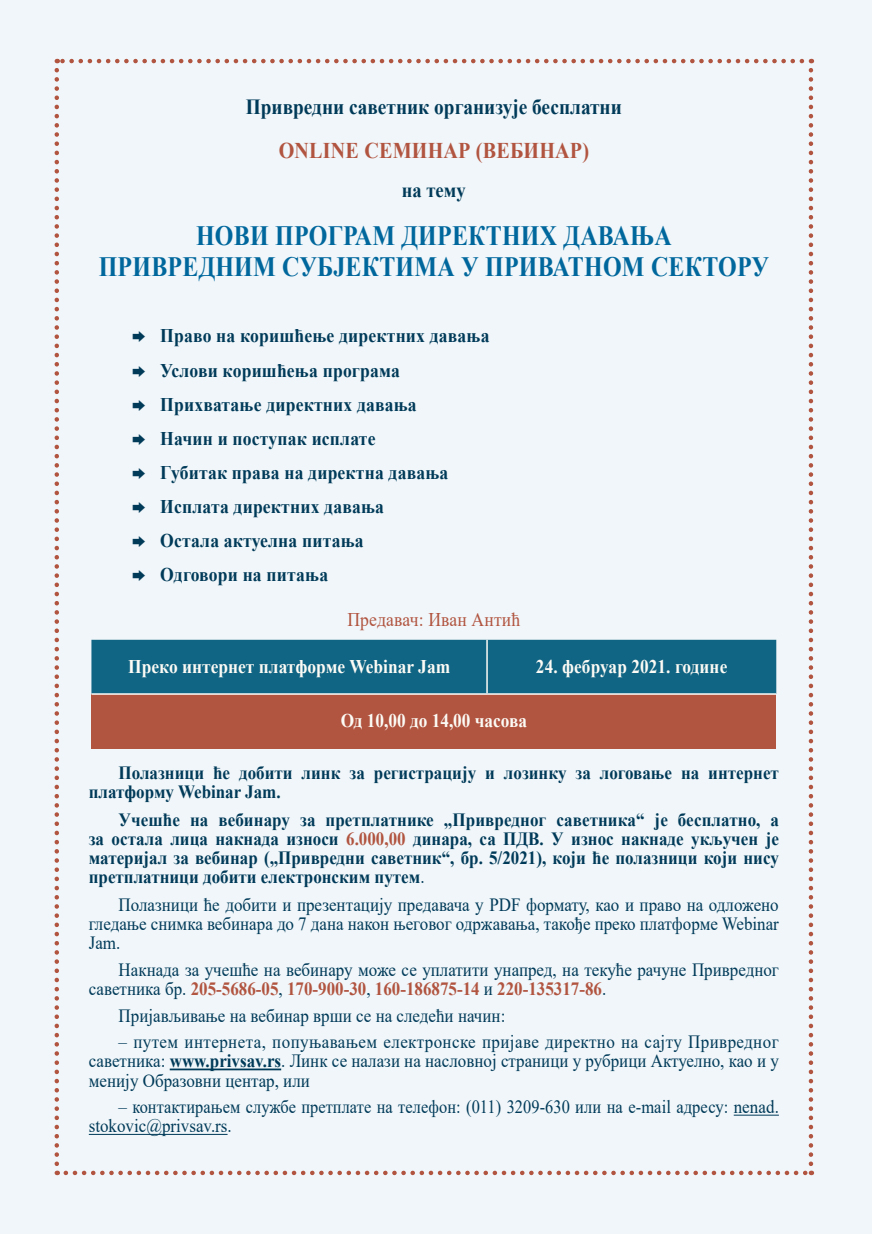
<style>
.page{position:relative;width:872px;height:1234px;background:#fff}
.page>*{position:absolute;margin:0;border:0;box-sizing:border-box;transform-origin:0 0}
.t1{font:700 27.9px/31.2px "Times New Roman";letter-spacing:.01em;color:#00679d;text-align:center;scale:.86 1}
.t2{font:700 22.35px "Times New Roman";letter-spacing:.01em;color:#b15440;scale:.9 1}
.t3{font:700 21.6px "Times New Roman";color:#003a59;scale:.9 1}
.t4{font:700 20.7px "Times New Roman";color:#003a59;scale:.9 1}
.t5{font:700 19.35px/34px "Times New Roman";letter-spacing:.01em;color:#003a59;scale:.91 1}
.t6{font:700 19.35px "Times New Roman";color:#fcfbf5;scale:.89 1}
.t7{font:700 19.35px "Times New Roman";color:#fcfbf5;scale:.9 1}
.t8{font:19.35px "Times New Roman";letter-spacing:.01em;color:#b15440;scale:.91 1}
.t9{font:18.6px/19.2px "Times New Roman";color:#003a59;text-align:justify;scale:.91 1}
.t10{font:700 18.6px/19.2px "Times New Roman";color:#003a59;scale:.91 1}
.s1{color:#b15440}
.s2{font-weight:400}
.s3{font-weight:700;color:#b15440}
.s4{font-weight:700}
</style>
<div class="page">
<div style="left:0;top:0;width:872px;height:1233px;background:#f0f6f9"></div>
<hr style="left:170px;top:1068px;width:111px;height:2px;background:#003a59">
<hr style="left:733px;top:1114px;width:46px;height:1px;background:#003a59">
<hr style="left:89px;top:1133px;width:138px;height:1px;background:#003a59">
<div style="left:91px;top:639px;width:685px;height:54px;background:#106484"></div>
<div style="left:91px;top:694px;width:685px;height:54px;background:#b15440"></div>
<hr style="left:486px;top:639px;width:2px;height:54px;background:#fcfbf5">
<hr style="left:91px;top:693px;width:396px;height:1px;background:#fefdfa">
<hr style="left:487px;top:693px;width:289px;height:1px;background:#fefdfa">
<svg style="left:55px;top:70px;width:4px;height:1104px"></svg>
<svg style="left:66px;top:1170px;width:746px;height:4px"></svg>
<svg style="left:808px;top:59px;width:5px;height:1104px"></svg>
<svg style="left:57px;top:59px;width:745px;height:4px"></svg>
<p class="t3" style="left:246px;top:91px;width:419px">Привредни саветник организује бесплатни</p>
<p class="t2" style="left:279px;top:134px;width:346px">ONLINE СЕМИНАР (ВЕБИНАР)</p>
<p class="t4" style="left:402px;top:175px;width:72px">на тему</p>
<h1 class="t1" style="left:99px;top:219px;width:781px">НОВИ ПРОГРАМ ДИРЕКТНИХ ДАВАЊА<br>ПРИВРЕДНИМ СУБЈЕКТИМА У ПРИВАТНОМ СЕКТОРУ</h1>
<p class="t5" style="left:160px;top:318px;width:363px">Право на коришћење директних давања<br>Услови коришћења програма<br>Прихватање директних давања<br>Начин и поступак исплате<br>Губитак права на директна давања<br>Исплата директних давања<br>Остала актуелна питања<br>Одговори на питања</p>
<p class="t8" style="left:347px;top:606px;width:192px">Предавач: Иван Антић</p>
<p class="t7" style="left:128px;top:652px;width:359px">Преко интернет платформе Webinar Jam</p>
<p class="t6" style="left:536px;top:652px;width:216px">24. фебруар 2021. године</p>
<p class="t6" style="left:341px;top:706px;width:211px">Од 10,00 до 14,00 часова</p>
<p class="t10" style="left:89px;top:762px;width:760px;text-indent:30px">Полазници ће добити линк за регистрацију и лозинку за логовање на интернет платформу Webinar Jam.</p>
<p class="t10" style="left:89px;top:809px;width:760px;text-align:justify;text-indent:30px">Учешће на вебинару за претплатнике „Привредног саветника“ је бесплатно, а за остала лица накнада износи <span class="s1">6.000,00</span> динара, са ПДВ. У износ накнаде укључен је материјал за вебинар („Привредни саветник“, бр. 5/2021), који ће полазници који нису претплатници добити електронским путем<span class="s2">.</span></p>
<p class="t9" style="left:89px;top:894px;width:760px;text-indent:30px">Полазници ће добити и презентацију предавача у PDF формату, као и право на одложено гледање снимка вебинара до 7 дана након његовог одржавања, такође преко платформе Webinar Jam.</p>
<p class="t9" style="left:89px;top:959px;width:760px;text-indent:30px">Накнада за учешће на вебинару може се уплатити унапред, на текуће рачуне Привредног саветника бр. <span class="s3">205-5686-05</span>, <span class="s3">170-900-30</span>, <span class="s3">160-186875-14</span> и <span class="s3">220-135317-86</span>.</p>
<p class="t9" style="left:119px;top:1004px;width:426px">Пријављивање на вебинар врши се на следећи начин:</p>
<p class="t9" style="left:89px;top:1031px;width:759px;text-indent:30px">– путем интернета, попуњавањем електронске пријаве директно на сајту Привредног саветника: <span class="s4">www.privsav.rs</span>. Линк се налази на насловној страници у рубрици Актуелно, као и у менију Образовни центар, или</p>
<p class="t9" style="left:89px;top:1096px;width:760px;text-indent:30px">– контактирањем службе претплате на телефон: (011) 3209-630 или на e-mail адресу: nenad. stokovic@privsav.rs.</p>
</div>
